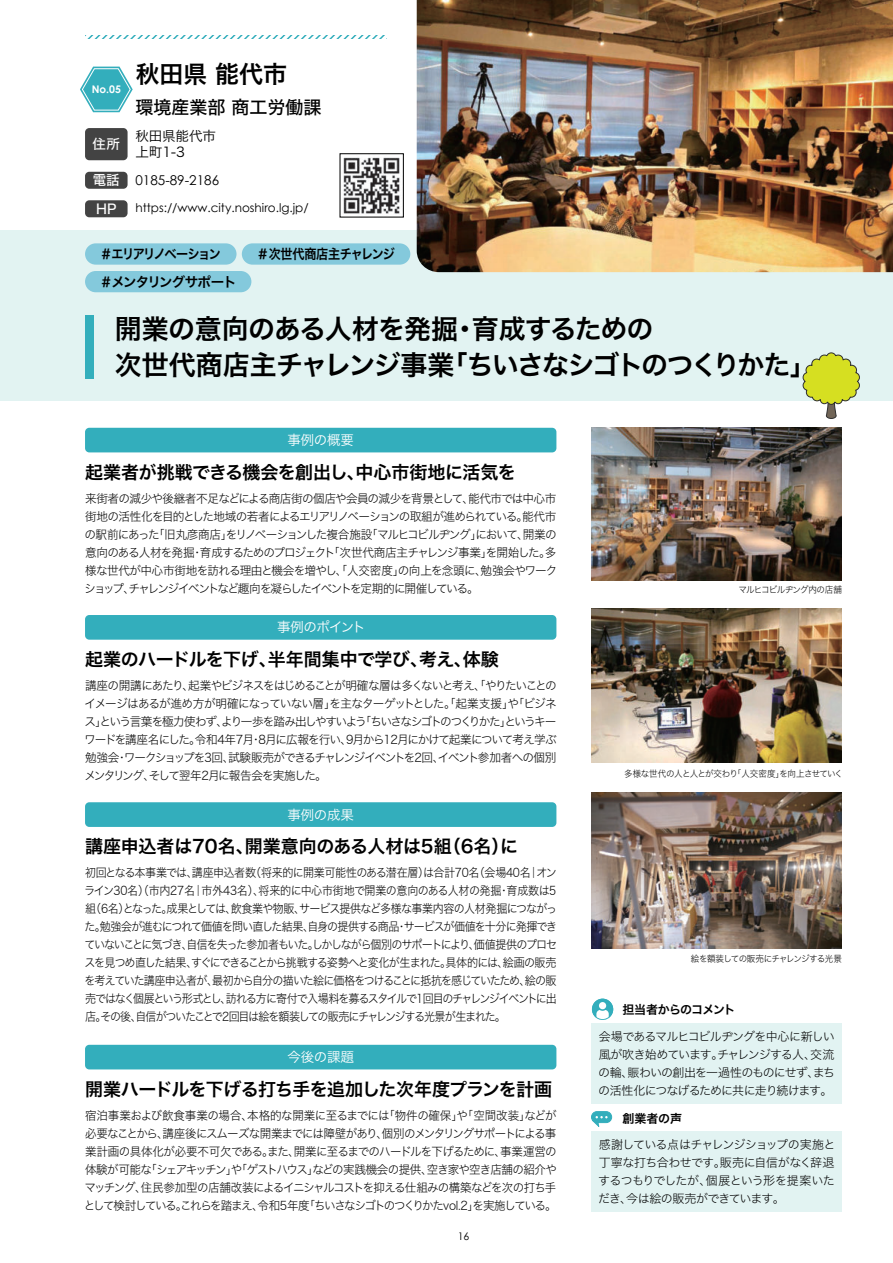
<style>
.page{position:relative;width:893px;height:1263px;background:#fff}
.page>*{position:absolute;margin:0;border:0;box-sizing:border-box;transform-origin:0 0}
.t1{font:27px/36px "Hiragino Sans W6";letter-spacing:-.045em;color:#000}
.t2{font:24px "Hiragino Sans W6";color:#000}
.t3{font:18px "Hiragino Sans W6";letter-spacing:-.015em;color:#000}
.t4{font:18px "Hiragino Sans W6";letter-spacing:-.04em;color:#000}
.t5{font:18px "Hiragino Sans W5";color:#000}
.t6{font:13.5px "Hiragino Sans W3";letter-spacing:-.03em;color:#fff}
.t7{font:13.5px "Century Gothic";color:#000}
.t8{font:13.5px "Hiragino Sans W6";letter-spacing:-.03em;color:#000}
.t9{font:13.5px/16.5px "Hiragino Sans W3";color:#000}
.t10{font:13.5px "Hiragino Sans W6";letter-spacing:-.12em;color:#000}
.t11{font:13.5px "Hiragino Sans W6";letter-spacing:-.075em;color:#000}
.t12{font:13.5px "Hiragino Sans W3";letter-spacing:-.055em;color:#fff}
.t13{font:13.5px "Hiragino Sans W5";color:#fff}
.t14{font:12px/18px "Hiragino Sans W2";letter-spacing:-.09em;color:#000;text-align:justify}
.t15{font:12px/18px "Hiragino Sans W2";letter-spacing:-.09em;color:#000;text-align:justify;scale:.92 1}
.t16{font:12px/18px "Hiragino Sans W2";letter-spacing:-.09em;color:#000;text-align:justify;scale:.96 1}
.t17{font:12px "Century Gothic";color:#000}
.t18{font:12px "Hiragino Sans W6";letter-spacing:-.07em;color:#000}
.t19{font:12px "Hiragino Sans W6";letter-spacing:-.02em;color:#000}
.t20{font:700 10.5px "Century Gothic";color:#fff}
.t21{font:10.5px "Century Gothic";color:#000}
.t22{font:9px "Hiragino Sans W2";letter-spacing:-.06em;color:#000;scale:.95 1}
.t23{font:9px "Hiragino Sans W2";letter-spacing:-.035em;color:#000;scale:.95 1}
.s1{font-family:"Hiragino Sans W5";color:#fff}
</style>
<div class="page">
<div style="left:0;top:230px;width:893px;height:170px;background:#e2f3f2"></div>
<img style="left:417px;top:0;width:476px;height:272px">
<div style="left:85px;top:315px;width:9px;height:64px;background:#33aebc"></div>
<div style="left:85px;top:428px;width:471px;height:24px;background:#33aebc;border-radius:4px"></div>
<div style="left:85px;top:615px;width:471px;height:25px;background:#33aebc;border-radius:4px"></div>
<div style="left:85px;top:802px;width:471px;height:25px;background:#33aebc;border-radius:4px"></div>
<div style="left:85px;top:1045px;width:471px;height:24px;background:#33aebc;border-radius:4px"></div>
<svg style="left:85px;top:36px;width:302px;height:3px"></svg>
<svg style="left:592px;top:999px;width:21px;height:21px"></svg>
<div style="left:591px;top:1024px;width:251px;height:80px;background:#e2f3f2"></div>
<div style="left:591px;top:1132px;width:251px;height:80px;background:#e2f3f2"></div>
<svg style="left:591px;top:1111px;width:21px;height:16px"></svg>
<div style="left:85px;top:243px;width:152px;height:22px;background:#84c9dc;border-radius:11px"></div>
<div style="left:242px;top:243px;width:168px;height:22px;background:#84c9dc;border-radius:11px"></div>
<div style="left:85px;top:271px;width:166px;height:21px;background:#84c9dc;border-radius:11px"></div>
<img style="left:343px;top:157px;width:57px;height:57px">
<div style="left:340px;top:153px;width:64px;height:64px;border:1px solid #000"></div>
<div style="left:85px;top:128px;width:43px;height:32px;background:#434343;border-radius:4px"></div>
<div style="left:85px;top:172px;width:43px;height:17px;background:#434343;border-radius:4px"></div>
<div style="left:85px;top:200px;width:43px;height:17px;background:#434343;border-radius:4px"></div>
<img style="left:592px;top:428px;width:250px;height:152px">
<img style="left:592px;top:609px;width:250px;height:154px">
<img style="left:592px;top:793px;width:250px;height:155px">
<svg style="left:80px;top:67px;width:53px;height:45px"></svg>
<svg style="left:803px;top:352px;width:57px;height:67px"></svg>
<p class="t20" style="left:92px;top:83px;width:31px">No.05</p>
<h2 class="t2" style="left:135px;top:52px;width:153px">秋田県 能代市</h2>
<h3 class="t5" style="left:135px;top:91px;width:187px">環境産業部 商工労働課</h3>
<p class="t9" style="left:135px;top:127px;width:82px">秋田県能代市上町1-3</p>
<p class="t13" style="left:93px;top:132px;width:29px">住所</p>
<p class="t7" style="left:93px;top:175px;width:128px"><span class="s1">電話</span> 0185-89-2186</p>
<p class="t13" style="left:96px;top:197px;width:22px">HP</p>
<p class="t17" style="left:135px;top:203px;width:175px">https://www.city.noshiro.lg.jp/</p>
<p class="t10" style="left:99px;top:242px;width:123px">＃エリアリノベーション</p>
<p class="t8" style="left:256px;top:242px;width:140px">＃次世代商店主チャレンジ</p>
<p class="t11" style="left:99px;top:269px;width:139px">＃メンタリングサポート</p>
<h1 class="t1" style="left:115px;top:310px;width:703px">開業の意向のある人材を発掘・育成するための<br>次世代商店主チャレンジ事業「ちいさなシゴトのつくりかた」</h1>
<p class="t6" style="left:287px;top:428px;width:68px">事例の概要</p>
<h3 class="t3" style="left:85px;top:456px;width:432px">起業者が挑戦できる機会を創出し、中心市街地に活気を</h3>
<p class="t14" style="left:84px;top:488px;width:475px">来街者の減少や後継者不足などによる商店街の個店や会員の減少を背景として、能代市では中心市街地の活性化を目的とした地域の若者によるエリアリノベーションの取組が進められている。能代市の駅前にあった「旧丸彦商店」をリノベーションした複合施設「マルヒコビルヂング」において、開業の意向のある人材を発掘・育成するためのプロジェクト「次世代商店主チャレンジ事業」を開始した。多様な世代が中心市街地を訪れる理由と機会を増やし、「人交密度」の向上を念頭に、勉強会やワークショップ、チャレンジイベントなど趣向を凝らしたイベントを定期的に開催している。</p>
<p class="t12" style="left:277px;top:615px;width:90px">事例のポイント</p>
<h3 class="t3" style="left:85px;top:643px;width:415px">起業のハードルを下げ、半年間集中で学び、考え、体験</h3>
<p class="t14" style="left:84px;top:676px;width:474px">講座の開講にあたり、起業やビジネスをはじめることが明確な層は多くないと考え、「やりたいことのイメージはあるが進め方が明確になっていない層」を主なターゲットとした。「起業支援」や「ビジネス」という言葉を極力使わず、より一歩を踏み出しやすいよう「ちいさなシゴトのつくりかた」というキーワードを講座名にした。令和4年7月・8月に広報を行い、9月から12月にかけて起業について考え学ぶ勉強会・ワークショップを3回、試験販売ができるチャレンジイベントを2回、イベント参加者への個別メンタリング、そして翌年2月に報告会を実施した。</p>
<p class="t6" style="left:287px;top:802px;width:68px">事例の成果</p>
<h3 class="t3" style="left:85px;top:830px;width:435px">講座申込者は70名、開業意向のある人材は5組（6名）に</h3>
<p class="t15" style="left:84px;top:863px;width:516px">初回となる本事業では、講座申込者数（将来的に開業可能性のある潜在層）は合計70名（会場40名｜オンライン30名）（市内27名｜市外43名）、将来的に中心市街地で開業の意向のある人材の発掘・育成数は5組（6名）となった。成果としては、飲食業や物販、サービス提供など多様な事業内容の人材発掘につながった。勉強会が進むにつれて価値を問い直した結果、自身の提供する商品・サービスが価値を十分に発揮できていないことに気づき、自信を失った参加者もいた。しかしながら個別のサポートにより、価値提供のプロセスを見つめ直した結果、すぐにできることから挑戦する姿勢へと変化が生まれた。具体的には、絵画の販売を考えていた講座申込者が、最初から自分の描いた絵に価格をつけることに抵抗を感じていたため、絵の販売ではなく個展という形式とし、訪れる方に寄付で入場料を募るスタイルで1回目のチャレンジイベントに出店。その後、自信がついたことで2回目は絵を額装しての販売にチャレンジする光景が生まれた。</p>
<p class="t6" style="left:287px;top:1045px;width:68px">今後の課題</p>
<h3 class="t4" style="left:85px;top:1073px;width:469px">開業ハードルを下げる打ち手を追加した次年度プランを計画</h3>
<p class="t16" style="left:84px;top:1105px;width:494px">宿泊事業および飲食事業の場合、本格的な開業に至るまでには「物件の確保」や「空間改装」などが必要なことから、講座後にスムーズな開業までには障壁があり、個別のメンタリングサポートによる事業計画の具体化が必要不可欠である。また、開業に至るまでのハードルを下げるために、事業運営の体験が可能な「シェアキッチン」や「ゲストハウス」などの実践機会の提供、空き家や空き店舗の紹介やマッチング、住民参加型の店舗改装によるイニシャルコストを抑える仕組みの構築などを次の打ち手として検討している。これらを踏まえ、令和5年度「ちいさなシゴトのつくりかたvol.2」を実施している。</p>
<p class="t21" style="left:458px;top:1232px;width:13px">16</p>
<p class="t22" style="left:738px;top:582px;width:110px">マルヒコビルヂング内の店舗</p>
<p class="t23" style="left:624px;top:766px;width:232px">多様な世代の人と人とが交わり「人交密度」を向上させていく</p>
<p class="t22" style="left:691px;top:950px;width:161px">絵を額装しての販売にチャレンジする光景</p>
<p class="t18" style="left:622px;top:998px;width:114px">担当者からのコメント</p>
<p class="t14" style="left:598px;top:1027px;width:238px">会場であるマルヒコビルヂングを中心に新しい風が吹き始めています。チャレンジする人、交流の輪、賑わいの創出を一過性のものにせず、まちの活性化につなげるために共に走り続けます。</p>
<p class="t19" style="left:622px;top:1107px;width:61px">創業者の声</p>
<p class="t14" style="left:598px;top:1135px;width:239px">感謝している点はチャレンジショップの実施と丁寧な打ち合わせです。販売に自信がなく辞退するつもりでしたが、個展という形を提案いただき、今は絵の販売ができています。</p>
</div>
